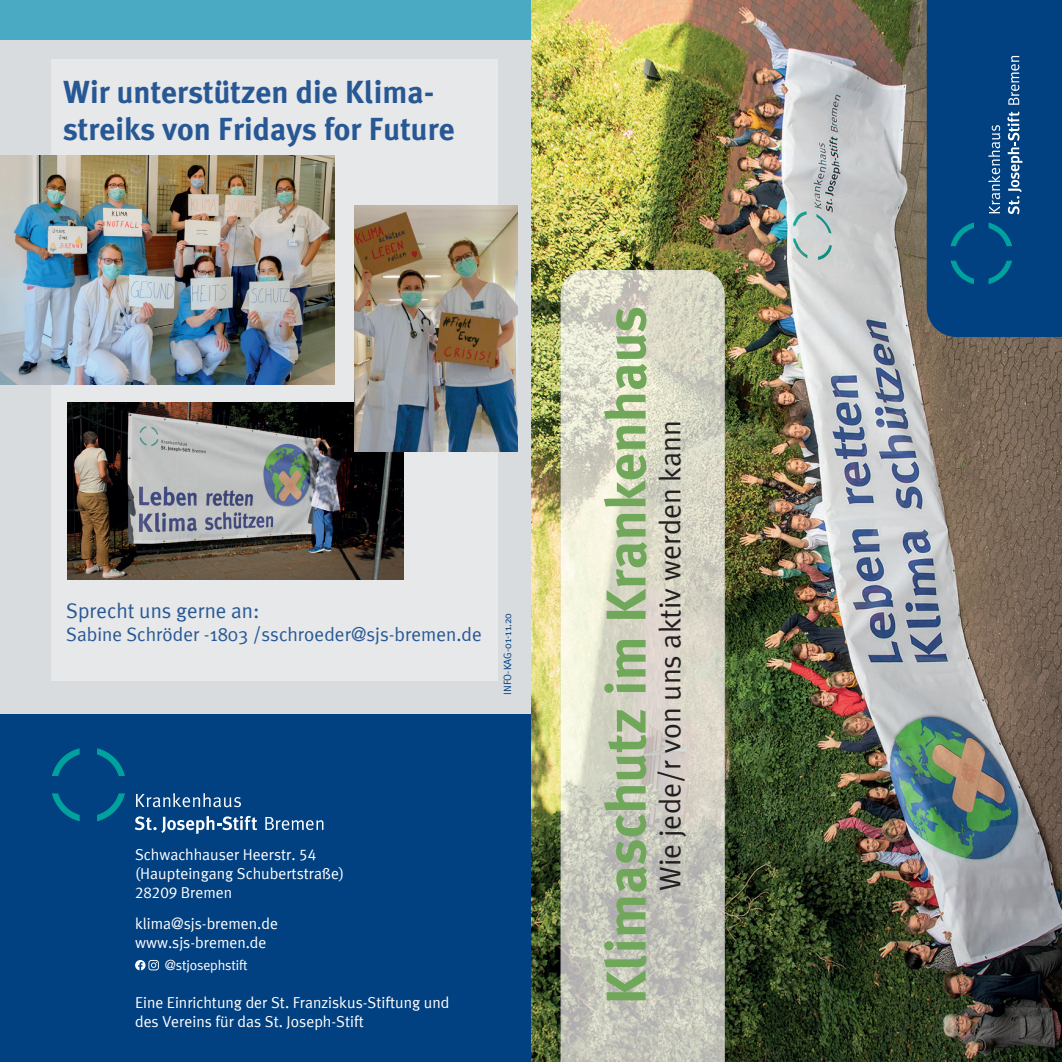
<style>
.page{position:relative;width:1062px;height:1062px;background:#fff}
.page>*{position:absolute;margin:0;border:0;box-sizing:border-box;transform-origin:0 0}
.t1{font:700 56px "Meta Plus";color:#70a75a}
.t2{font:700 31.5px/37.8px "Meta Plus";color:#285894}
.t3{font:29.75px "Meta Plus Normal";color:#231f20}
.t4{font:21px "Meta Plus Normal";color:#285894}
.t5{font:19.25px "Meta Plus Normal";color:#285894}
.t6{font:15.75px/18.9px "Meta Plus Normal";color:#fff}
.t7{font:14px "Meta Plus Normal";letter-spacing:-.01em;color:#fff}
.t8{font:10.5px "Meta Plus Normal";color:#014081}
.s1{font-family:"Meta Plus Normal Caps"}
</style>
<div class="page">
<div style="left:0;top:0;width:929px;height:1062px;background:#d8dcde"></div>
<img style="left:531px;top:0;width:531px;height:1062px">
<div style="left:926px;top:0;width:136px;height:337px;background:#014081"></div>
<svg style="left:988px;top:125px;width:12px;height:88px"></svg>
<svg style="left:1008px;top:56px;width:11px;height:49px"></svg>
<svg style="left:951px;top:261px;width:22px;height:23px"></svg>
<svg style="left:951px;top:223px;width:22px;height:23px"></svg>
<svg style="left:989px;top:223px;width:22px;height:23px"></svg>
<svg style="left:989px;top:261px;width:22px;height:23px"></svg>
<svg style="left:1007px;top:112px;width:15px;height:102px"></svg>
<div style="left:0;top:714px;width:531px;height:348px;background:#014081"></div>
<svg style="left:136px;top:793px;width:105px;height:14px"></svg>
<svg style="left:265px;top:817px;width:58px;height:13px"></svg>
<svg style="left:52px;top:748px;width:27px;height:27px"></svg>
<svg style="left:97px;top:748px;width:27px;height:27px"></svg>
<svg style="left:97px;top:794px;width:27px;height:26px"></svg>
<svg style="left:52px;top:794px;width:27px;height:26px"></svg>
<svg style="left:135px;top:816px;width:122px;height:18px"></svg>
<svg style="left:135px;top:960px;width:24px;height:10px"></svg>
<div style="left:51px;top:60px;width:446px;height:621px;background:#e6e8e9"></div>
<div style="left:0;top:0;width:531px;height:40px;background:#4aa9c3"></div>
<img style="left:561px;top:270px;width:163px;height:792px">
<img style="left:0;top:156px;width:335px;height:229px">
<img style="left:68px;top:402px;width:335px;height:177px">
<img style="left:354px;top:205px;width:164px;height:246px">
<h2 class="t2" style="left:63px;top:73px;width:393px">Wir unterstützen die Klima&shy;streiks von Fridays for Future</h2>
<h3 class="t4" style="left:66px;top:598px;width:195px">Sprecht uns gerne an:</h3>
<p class="t5" style="left:66px;top:623px;width:417px">Sabine Schröder -1803 /sschroeder@sjs-bremen.de</p>
<p class="t8" style="left:501px;top:694px;width:83px;rotate:-90deg">INFO-KAG-01-11.20</p>
<p class="t6" style="left:135px;top:844px;width:211px">Schwachhauser Heerstr. <span class="s1">54 </span>(Haupteingang Schubertstraße)<br><span class="s1">28209</span> Bremen</p>
<p class="t6" style="left:135px;top:913px;width:144px">klima@sjs-bremen.de www.sjs-bremen.de</p>
<p class="t7" style="left:165px;top:957px;width:84px">@stjosephstift</p>
<p class="t6" style="left:135px;top:993px;width:316px">Eine Einrichtung der St. Franziskus-Stiftung und des Vereins für das St. Joseph-Stift</p>
<h1 class="t1" style="left:594px;top:1005px;width:700px;rotate:-90deg">Klimaschutz im Krankenhaus</h1>
<h3 class="t3" style="left:653px;top:890px;width:472px;rotate:-90deg">Wie jede/r von uns aktiv werden kann</h3>
</div>
